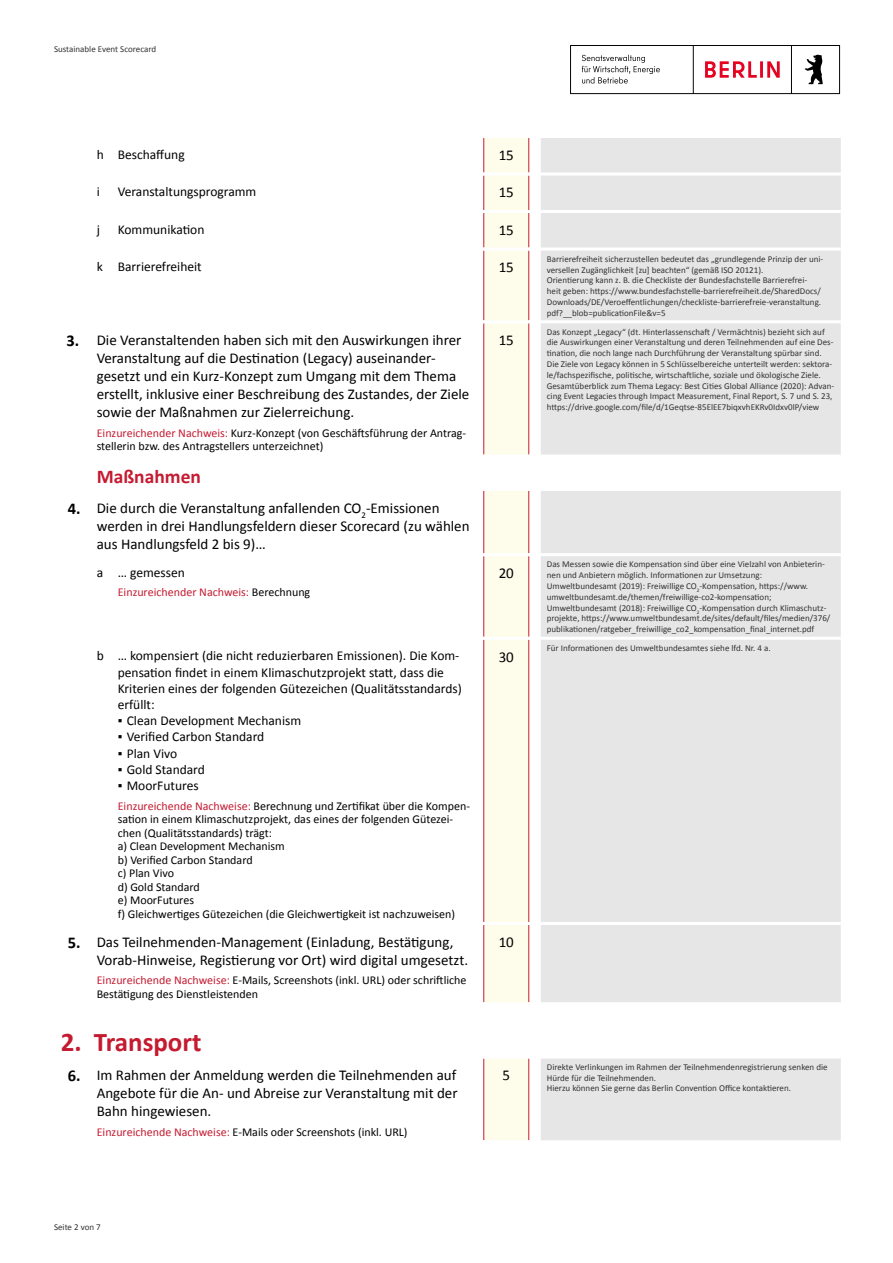
<style>
.page{position:relative;width:893px;height:1263px;background:#fff}
.page>*{position:absolute;margin:0;border:0;box-sizing:border-box;transform-origin:0 0}
.Ü1{font:700 27px "Calibri";color:#c41b31}
.Ü2{font:700 19.5px "Calibri";color:#c41b31}
.Nummer{font:700 16.5px "Calibri";color:#000}
.Punkte{font:15px/18px "Calibri";color:#000}
.abc{font:13.5px/16.2px "Calibri";color:#000}
.Nachweis{font:12px/13.5px "Calibri";color:#000}
.Nachweis-2{font:12px "Calibri";color:#c41b31}
.Hinweise{font:9px/10.8px "Calibri";color:#333}
.s1{color:#c41b31}
.s2{color:#000}
</style>
<div class="page">
<svg style="left:570px;top:45px;width:270px;height:49px"></svg>
<svg style="left:484px;top:138px;width:44px;height:1002px;background:#fdfaeb"></svg>
<svg style="left:541px;top:138px;width:300px;height:1002px;background:#e8e8e8"></svg>
<hr style="left:483px;top:138px;width:1px;height:35px;background:#c41b31">
<hr style="left:528px;top:138px;width:1px;height:35px;background:#c41b31">
<hr style="left:483px;top:176px;width:1px;height:34px;background:#c41b31">
<hr style="left:528px;top:176px;width:1px;height:34px;background:#c41b31">
<hr style="left:483px;top:213px;width:1px;height:35px;background:#c41b31">
<hr style="left:528px;top:213px;width:1px;height:35px;background:#c41b31">
<hr style="left:483px;top:251px;width:1px;height:69px;background:#c41b31">
<hr style="left:528px;top:251px;width:1px;height:69px;background:#c41b31">
<hr style="left:483px;top:323px;width:1px;height:132px;background:#c41b31">
<hr style="left:528px;top:323px;width:1px;height:132px;background:#c41b31">
<hr style="left:483px;top:491px;width:1px;height:62px;background:#c41b31">
<hr style="left:528px;top:491px;width:1px;height:62px;background:#c41b31">
<hr style="left:483px;top:556px;width:1px;height:81px;background:#c41b31">
<hr style="left:528px;top:556px;width:1px;height:81px;background:#c41b31">
<hr style="left:483px;top:640px;width:1px;height:282px;background:#c41b31">
<hr style="left:528px;top:640px;width:1px;height:282px;background:#c41b31">
<hr style="left:483px;top:925px;width:1px;height:77px;background:#c41b31">
<hr style="left:528px;top:925px;width:1px;height:77px;background:#c41b31">
<hr style="left:483px;top:1058px;width:1px;height:82px;background:#c41b31">
<hr style="left:528px;top:1058px;width:1px;height:82px;background:#c41b31">
<hr style="left:484px;top:173px;width:45px;height:3px;background:#fff">
<hr style="left:541px;top:173px;width:300px;height:3px;background:#fff">
<hr style="left:484px;top:210px;width:45px;height:3px;background:#fff">
<hr style="left:541px;top:210px;width:300px;height:3px;background:#fff">
<hr style="left:484px;top:248px;width:45px;height:3px;background:#fff">
<hr style="left:541px;top:248px;width:300px;height:3px;background:#fff">
<hr style="left:484px;top:320px;width:45px;height:3px;background:#fff">
<hr style="left:541px;top:320px;width:300px;height:3px;background:#fff">
<hr style="left:484px;top:553px;width:45px;height:3px;background:#fff">
<hr style="left:541px;top:553px;width:300px;height:3px;background:#fff">
<hr style="left:484px;top:637px;width:45px;height:3px;background:#fff">
<hr style="left:541px;top:637px;width:300px;height:3px;background:#fff">
<hr style="left:484px;top:922px;width:45px;height:3px;background:#fff">
<hr style="left:541px;top:922px;width:300px;height:3px;background:#fff">
<hr style="left:484px;top:1002px;width:45px;height:3px;background:#fff">
<hr style="left:484px;top:1055px;width:45px;height:3px;background:#fff">
<hr style="left:541px;top:1002px;width:300px;height:3px;background:#fff">
<hr style="left:541px;top:1055px;width:300px;height:3px;background:#fff">
<hr style="left:484px;top:455px;width:45px;height:3px;background:#fff">
<hr style="left:541px;top:455px;width:300px;height:3px;background:#fff">
<hr style="left:484px;top:488px;width:45px;height:3px;background:#fff">
<hr style="left:541px;top:488px;width:300px;height:3px;background:#fff">
<p class="Hinweise" style="left:54px;top:43px;width:104px">Sustainable Event Scorecard</p>
<p class="abc" style="left:97px;top:146px;width:9px">h</p>
<p class="abc" style="left:118px;top:146px;width:68px">Beschaffung</p>
<p class="Punkte" style="left:499px;top:145px;width:17px">15</p>
<p class="abc" style="left:97px;top:183px;width:5px">i</p>
<p class="abc" style="left:118px;top:183px;width:140px">Veranstaltungsprogramm</p>
<p class="Punkte" style="left:499px;top:183px;width:17px">15</p>
<p class="abc" style="left:97px;top:221px;width:5px">j</p>
<p class="abc" style="left:118px;top:221px;width:88px">Kommunikation</p>
<p class="Punkte" style="left:499px;top:220px;width:17px">15</p>
<p class="abc" style="left:97px;top:258px;width:8px">k</p>
<p class="abc" style="left:118px;top:258px;width:86px">Barrierefreiheit</p>
<p class="Punkte" style="left:499px;top:258px;width:17px">15</p>
<p class="Hinweise" style="left:547px;top:253px;width:278px">Barrierefreiheit sicherzustellen bedeutet das „grundlegende Prinzip der uni&shy;versellen Zugänglichkeit [zu] beachten“ (gemäß ISO 20121).<br>Orientierung kann z. B. die Checkliste der Bundesfachstelle Barrierefrei&shy;heit geben: https://www.bundesfachstelle-barrierefreiheit.de/SharedDocs/ Downloads/DE/Veroeffentlichungen/checkliste-barrierefreie-veranstaltung. pdf?__blob=publicationFile&amp;v=5</p>
<p class="Nummer" style="left:66px;top:329px;width:14px">3.</p>
<p class="Punkte" style="left:97px;top:331px;width:374px">Die Veranstaltenden haben sich mit den Auswirkungen ihrer Veranstaltung auf die Destination (Legacy) auseinander&shy;gesetzt und ein Kurz-Konzept zum Umgang mit dem Thema erstellt, inklusive einer Beschreibung des Zustandes, der Ziele sowie der Maßnahmen zur Zielerreichung.</p>
<p class="Nachweis" style="left:97px;top:425px;width:371px"><span class="s1">Einzureichender Nachweis:</span> Kurz-Konzept (von Geschäftsführung der Antrag&shy;stellerin bzw. des Antragstellers unterzeichnet)</p>
<p class="Ü2" style="left:97px;top:463px;width:106px">Maßnahmen</p>
<p class="Nummer" style="left:68px;top:497px;width:14px">4.</p>
<p class="Punkte" style="left:97px;top:498px;width:374px">Die durch die Veranstaltung anfallenden CO<sub>2</sub>-Emissionen werden in drei Handlungsfeldern dieser Scorecard (zu wählen aus Handlungsfeld 2 bis 9)…</p>
<p class="abc" style="left:97px;top:564px;width:8px">a</p>
<p class="abc" style="left:118px;top:564px;width:69px">… gemessen</p>
<p class="Nachweis-2" style="left:118px;top:584px;width:194px">Einzureichender Nachweis: <span class="s2">Berechnung</span></p>
<p class="abc" style="left:97px;top:647px;width:9px">b</p>
<p class="abc" style="left:118px;top:647px;width:346px">… kompensiert (die nicht reduzierbaren Emissionen). Die Kom&shy;pensation findet in einem Klimaschutzprojekt statt, dass die Kriterien eines der folgenden Gütezeichen (Qualitätsstandards) erfüllt:</p>
<p class="abc" style="left:118px;top:712px;width:185px">▪ Clean Development Mechanism</p>
<p class="abc" style="left:118px;top:728px;width:148px">▪ Verified Carbon Standard</p>
<p class="abc" style="left:118px;top:745px;width:61px">▪ Plan Vivo</p>
<p class="abc" style="left:118px;top:761px;width:89px">▪ Gold Standard</p>
<p class="abc" style="left:118px;top:777px;width:82px">▪ MoorFutures</p>
<p class="Nachweis" style="left:118px;top:798px;width:354px"><span class="s1">Einzureichende Nachweise:</span> Berechnung und Zertifikat über die Kompen&shy;sation in einem Klimaschutzprojekt, das eines der folgenden Gütezei&shy;chen (Qualitätsstandards) trägt:<br>a) Clean Development Mechanism<br>b) Verified Carbon Standard<br>c) Plan Vivo<br>d) Gold Standard<br>e) MoorFutures<br>f) Gleichwertiges Gütezeichen (die Gleichwertigkeit ist nachzuweisen)</p>
<p class="Nummer" style="left:68px;top:931px;width:14px">5.</p>
<p class="Punkte" style="left:97px;top:932px;width:373px">Das Teilnehmenden-Management (Einladung, Bestätigung,<br>Vorab-Hinweise, Registierung vor Ort) wird digital umgesetzt.</p>
<p class="Nachweis" style="left:97px;top:973px;width:371px"><span class="s1">Einzureichende Nachweise:</span> E-Mails, Screenshots (inkl. URL) oder schriftliche<br>Bestätigung des Dienstleistenden</p>
<p class="Ü1" style="left:61px;top:1023px;width:142px">2. Transport</p>
<p class="Nummer" style="left:68px;top:1064px;width:14px">6.</p>
<p class="Punkte" style="left:97px;top:1066px;width:362px;text-align:justify">Im Rahmen der Anmeldung werden die Teilnehmenden auf Angebote für die An- und Abreise zur Veranstaltung mit der Bahn hingewiesen.</p>
<p class="Nachweis" style="left:97px;top:1125px;width:312px"><span class="s1">Einzureichende Nachweise:</span> E-Mails oder Screenshots (inkl. URL)</p>
<p class="Punkte" style="left:499px;top:331px;width:17px">15</p>
<p class="Hinweise" style="left:547px;top:326px;width:289px">Das Konzept „Legacy“ (dt. Hinterlassenschaft / Vermächtnis) bezieht sich auf die Auswirkungen einer Veranstaltung und deren Teilnehmenden auf eine Des&shy;tination, die noch lange nach Durchführung der Veranstaltung spürbar sind.<br>Die Ziele von Legacy können in 5 Schlüsselbereiche unterteilt werden: sektora&shy;le/fachspezifische, politische, wirtschaftliche, soziale und ökologische Ziele.<br>Gesamtüberblick zum Thema Legacy: Best Cities Global Alliance (2020): Advan&shy;cing Event Legacies through Impact Measurement, Final Report, S. 7 und S. 23, https://drive.google.com/file/d/1Geqtse-85ElEE7biqxvhEKRv0Idxv0lP/view</p>
<p class="Punkte" style="left:499px;top:563px;width:17px">20</p>
<p class="Hinweise" style="left:547px;top:559px;width:285px">Das Messen sowie die Kompensation sind über eine Vielzahl von Anbieterin&shy;nen und Anbietern möglich. Informationen zur Umsetzung:<br>Umweltbundesamt (2019): Freiwillige CO<sub>2</sub>-Kompensation, https://www. umweltbundesamt.de/themen/freiwillige-co2-kompensation; Umweltbundesamt (2018): Freiwillige CO<sub>2</sub>-Kompensation durch Klimaschutz&shy;projekte, https://www.umweltbundesamt.de/sites/default/files/medien/376/ publikationen/ratgeber_freiwillige_co2_kompensation_final_internet.pdf</p>
<p class="Punkte" style="left:499px;top:647px;width:17px">30</p>
<p class="Hinweise" style="left:547px;top:642px;width:225px">Für Informationen des Umweltbundesamtes siehe lfd. Nr. 4 a.</p>
<p class="Punkte" style="left:499px;top:932px;width:17px">10</p>
<p class="Punkte" style="left:502px;top:1066px;width:9px">5</p>
<p class="Hinweise" style="left:547px;top:1061px;width:282px">Direkte Verlinkungen im Rahmen der Teilnehmendenregistrierung senken die<br>Hürde für die Teilnehmenden.<br>Hierzu können Sie gerne das Berlin Convention Office kontaktieren.</p>
<p class="Hinweise" style="left:54px;top:1221px;width:48px">Seite 2 von 7</p>
</div>
